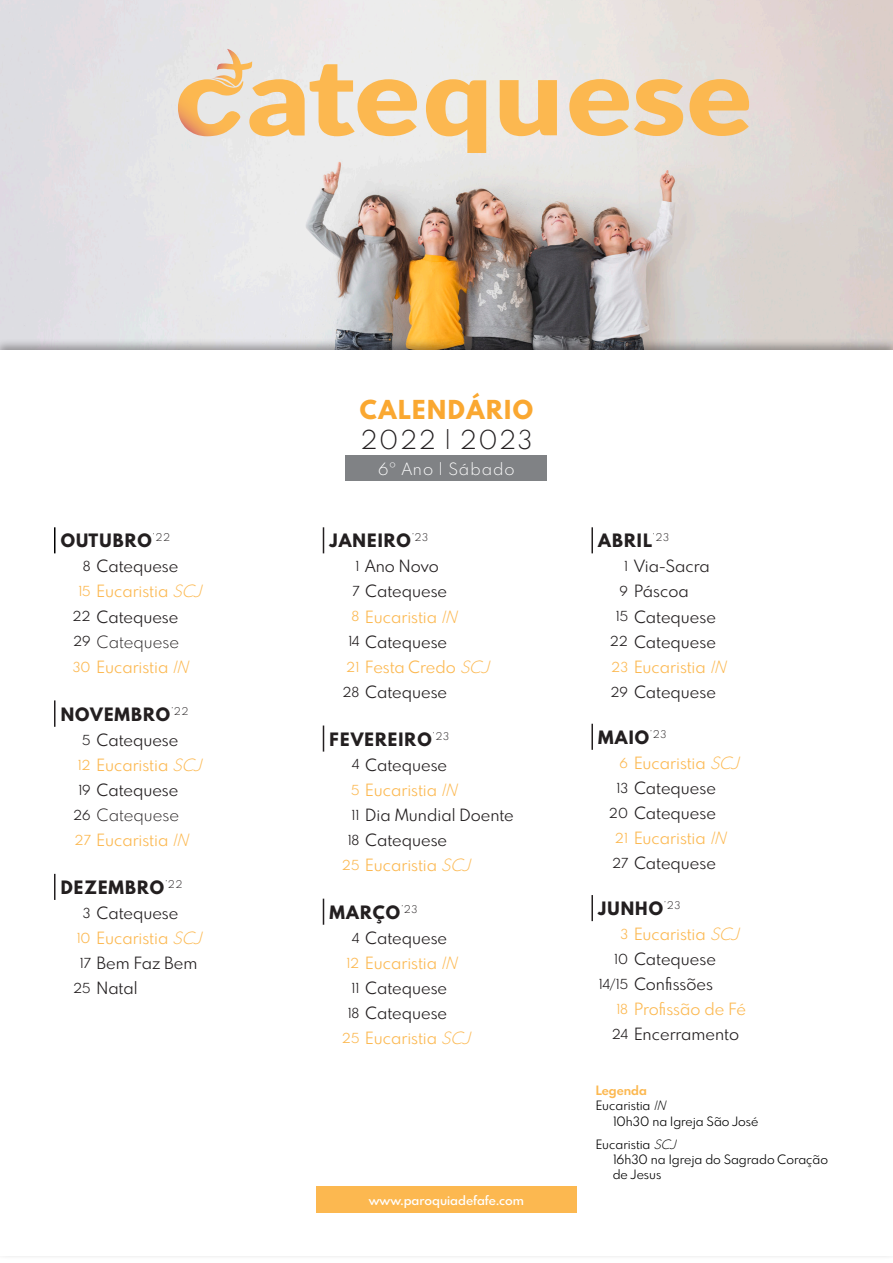
<style>
.page{position:relative;width:893px;height:1263px;background:#fff}
.page>*{position:absolute;margin:0;border:0;box-sizing:border-box;transform-origin:0 0}
.Mês{font:800 25.5px "Spartan MB";letter-spacing:.06em;color:#faa831}
.Mês-2{font:300 25.5px "Spartan MB";letter-spacing:.06em;color:#231f20}
.Mês-3{font:800 18px "Spartan MB";letter-spacing:.06em;color:#231f20}
.Tipo{font:16.5px "Spartan MB";color:#231f20}
.Tipo-2{font:16.5px "Spartan MB";color:#fcb850}
.Tipo-3{font:300 16.5px "Spartan MB";color:#231f20}
.Mês-4{font:300 16.5px "Spartan MB";letter-spacing:.06em;color:#fff}
.Dia{font:13.5px "Spartan MB";color:#231f20}
.Dia-2{font:13.5px "Spartan MB";color:#fcb850}
.t1{font:12.6px/15.1px "Spartan MB";color:#000}
.t2{font:600 12.6px "Spartan MB";color:#fff}
.t3{font:700 12.6px "Spartan MB";color:#fcb850}
.s1{font-weight:300;font-style:italic}
</style>
<div class="page">
<img style="left:0;top:0;width:893px;height:338px">
<hr style="left:54px;top:527px;width:2px;height:26px;background:#000">
<hr style="left:54px;top:700px;width:2px;height:27px;background:#231f20">
<hr style="left:54px;top:874px;width:2px;height:26px;background:#231f20">
<svg style="left:323px;top:527px;width:1px;height:26px"></svg>
<svg style="left:323px;top:725px;width:1px;height:27px"></svg>
<svg style="left:323px;top:899px;width:1px;height:26px"></svg>
<hr style="left:591px;top:527px;width:2px;height:26px;background:#231f20">
<hr style="left:591px;top:724px;width:2px;height:26px;background:#231f20">
<hr style="left:591px;top:895px;width:2px;height:26px;background:#231f20">
<svg style="left:426px;top:79px;width:60px;height:74px;background:#f5cb8a"></svg>
<svg style="left:500px;top:80px;width:57px;height:56px;background:#f7c67d"></svg>
<svg style="left:569px;top:79px;width:114px;height:57px;background:#f3c98a"></svg>
<svg style="left:689px;top:79px;width:60px;height:57px;background:#f2c581"></svg>
<svg style="left:178px;top:49px;width:239px;height:87px;background:#f0d4ab"></svg>
<div style="left:316px;top:1186px;width:261px;height:27px;background:#fcb850"></div>
<div style="left:346px;top:456px;width:201px;height:25px;background:#808285"></div>
<p class="Mês-3" style="left:61px;top:528px;width:111px">OUTUBRO<sup>’22</sup></p>
<p class="Dia" style="left:83px;top:557px;width:9px">8</p>
<p class="Tipo" style="left:97px;top:555px;width:83px">Catequese</p>
<p class="Dia-2" style="left:78px;top:582px;width:14px">15</p>
<p class="Tipo-2" style="left:97px;top:580px;width:112px">Eucaristia <span class="s1">SCJ</span></p>
<p class="Dia" style="left:72px;top:607px;width:20px">22</p>
<p class="Tipo" style="left:97px;top:605px;width:83px">Catequese</p>
<p class="Dia" style="left:73px;top:632px;width:19px">29</p>
<p class="Tipo-3" style="left:97px;top:630px;width:84px">Catequese</p>
<p class="Dia-2" style="left:73px;top:657px;width:19px">30</p>
<p class="Tipo-2" style="left:97px;top:655px;width:99px">Eucaristia <span class="s1">IN</span></p>
<p class="Mês-3" style="left:61px;top:701px;width:129px">NOVEMBRO<sup>’22</sup></p>
<p class="Dia" style="left:82px;top:730px;width:10px">5</p>
<p class="Tipo" style="left:97px;top:728px;width:83px">Catequese</p>
<p class="Dia-2" style="left:77px;top:755px;width:15px">12</p>
<p class="Tipo-2" style="left:97px;top:754px;width:112px">Eucaristia <span class="s1">SCJ</span></p>
<p class="Dia" style="left:78px;top:781px;width:14px">19</p>
<p class="Tipo" style="left:97px;top:779px;width:83px">Catequese</p>
<p class="Dia" style="left:73px;top:806px;width:19px">26</p>
<p class="Tipo-3" style="left:97px;top:804px;width:84px">Catequese</p>
<p class="Dia-2" style="left:75px;top:831px;width:17px">27</p>
<p class="Tipo-2" style="left:97px;top:829px;width:99px">Eucaristia <span class="s1">IN</span></p>
<p class="Mês-3" style="left:61px;top:874px;width:123px">DEZEMBRO<sup>’22</sup></p>
<p class="Dia" style="left:83px;top:903px;width:9px">3</p>
<p class="Tipo" style="left:97px;top:902px;width:83px">Catequese</p>
<p class="Dia-2" style="left:76px;top:929px;width:16px">10</p>
<p class="Tipo-2" style="left:97px;top:927px;width:112px">Eucaristia <span class="s1">SCJ</span></p>
<p class="Dia" style="left:80px;top:954px;width:12px">17</p>
<p class="Tipo" style="left:97px;top:952px;width:102px">Bem Faz Bem</p>
<p class="Dia" style="left:73px;top:979px;width:19px">25</p>
<p class="Tipo" style="left:97px;top:977px;width:42px">Natal</p>
<p class="Mês" style="left:360px;top:391px;width:175px">CALENDÁRIO</p>
<p class="Mês-2" style="left:361px;top:422px;width:173px">2022 | 2023</p>
<p class="Mês-4" style="left:378px;top:458px;width:138px">6º Ano | Sábado</p>
<p class="Mês-3" style="left:329px;top:528px;width:100px">JANEIRO<sup>’23</sup></p>
<p class="Dia" style="left:355px;top:557px;width:6px">1</p>
<p class="Tipo" style="left:365px;top:555px;width:75px">Ano Novo</p>
<p class="Dia" style="left:352px;top:582px;width:8px">7</p>
<p class="Tipo" style="left:365px;top:580px;width:83px">Catequese</p>
<p class="Dia-2" style="left:351px;top:607px;width:9px">8</p>
<p class="Tipo-2" style="left:365px;top:605px;width:99px">Eucaristia <span class="s1">IN</span></p>
<p class="Dia" style="left:348px;top:632px;width:13px">14</p>
<p class="Tipo" style="left:365px;top:630px;width:83px">Catequese</p>
<p class="Dia-2" style="left:346px;top:657px;width:15px">21</p>
<p class="Tipo-2" style="left:365px;top:655px;width:131px">Festa Credo <span class="s1">SCJ</span></p>
<p class="Dia" style="left:342px;top:682px;width:18px">28</p>
<p class="Tipo" style="left:365px;top:680px;width:83px">Catequese</p>
<p class="Mês-3" style="left:329px;top:726px;width:121px">FEVEREIRO<sup>’23</sup></p>
<p class="Dia" style="left:352px;top:755px;width:9px">4</p>
<p class="Tipo" style="left:365px;top:753px;width:83px">Catequese</p>
<p class="Dia-2" style="left:351px;top:780px;width:10px">5</p>
<p class="Tipo-2" style="left:365px;top:778px;width:99px">Eucaristia <span class="s1">IN</span></p>
<p class="Dia" style="left:351px;top:805px;width:10px">11</p>
<p class="Tipo" style="left:365px;top:803px;width:150px">Dia Mundial Doente</p>
<p class="Dia" style="left:347px;top:830px;width:13px">18</p>
<p class="Tipo" style="left:365px;top:828px;width:83px">Catequese</p>
<p class="Dia-2" style="left:342px;top:856px;width:19px">25</p>
<p class="Tipo-2" style="left:365px;top:854px;width:112px">Eucaristia <span class="s1">SCJ</span></p>
<p class="Mês-3" style="left:329px;top:899px;width:90px">MARÇO<sup>’23</sup></p>
<p class="Dia" style="left:352px;top:928px;width:9px">4</p>
<p class="Tipo" style="left:365px;top:926px;width:83px">Catequese</p>
<p class="Dia-2" style="left:346px;top:953px;width:15px">12</p>
<p class="Tipo-2" style="left:365px;top:951px;width:99px">Eucaristia <span class="s1">IN</span></p>
<p class="Dia" style="left:351px;top:978px;width:10px">11</p>
<p class="Tipo" style="left:365px;top:976px;width:83px">Catequese</p>
<p class="Dia" style="left:347px;top:1004px;width:13px">18</p>
<p class="Tipo" style="left:365px;top:1002px;width:83px">Catequese</p>
<p class="Dia-2" style="left:342px;top:1029px;width:19px">25</p>
<p class="Tipo-2" style="left:365px;top:1027px;width:112px">Eucaristia <span class="s1">SCJ</span></p>
<p class="t2" style="left:369px;top:1191px;width:157px">www.paroquiadefafe.com</p>
<p class="Mês-3" style="left:598px;top:528px;width:72px">ABRIL<sup>’23</sup></p>
<p class="Dia" style="left:624px;top:557px;width:6px">1</p>
<p class="Tipo" style="left:634px;top:555px;width:77px">Via-Sacra</p>
<p class="Dia" style="left:620px;top:582px;width:10px">9</p>
<p class="Tipo" style="left:634px;top:580px;width:56px">Páscoa</p>
<p class="Dia" style="left:616px;top:607px;width:14px">15</p>
<p class="Tipo" style="left:634px;top:605px;width:83px">Catequese</p>
<p class="Dia" style="left:610px;top:632px;width:20px">22</p>
<p class="Tipo" style="left:634px;top:630px;width:83px">Catequese</p>
<p class="Dia-2" style="left:611px;top:657px;width:18px">23</p>
<p class="Tipo-2" style="left:634px;top:655px;width:99px">Eucaristia <span class="s1">IN</span></p>
<p class="Dia" style="left:611px;top:682px;width:19px">29</p>
<p class="Tipo" style="left:634px;top:680px;width:83px">Catequese</p>
<p class="Mês-3" style="left:598px;top:724px;width:70px">MAIO<sup>’23</sup></p>
<p class="Dia-2" style="left:620px;top:753px;width:10px">6</p>
<p class="Tipo-2" style="left:634px;top:751px;width:112px">Eucaristia <span class="s1">SCJ</span></p>
<p class="Dia" style="left:616px;top:778px;width:13px">13</p>
<p class="Tipo" style="left:634px;top:776px;width:83px">Catequese</p>
<p class="Dia" style="left:609px;top:804px;width:21px">20</p>
<p class="Tipo" style="left:634px;top:802px;width:83px">Catequese</p>
<p class="Dia-2" style="left:615px;top:829px;width:15px">21</p>
<p class="Tipo-2" style="left:634px;top:827px;width:99px">Eucaristia <span class="s1">IN</span></p>
<p class="Dia" style="left:612px;top:854px;width:17px">27</p>
<p class="Tipo" style="left:634px;top:852px;width:83px">Catequese</p>
<p class="Mês-3" style="left:598px;top:896px;width:84px">JUNHO<sup>’23</sup></p>
<p class="Dia-2" style="left:620px;top:925px;width:9px">3</p>
<p class="Tipo-2" style="left:634px;top:923px;width:112px">Eucaristia <span class="s1">SCJ</span></p>
<p class="Dia" style="left:614px;top:950px;width:16px">10</p>
<p class="Tipo" style="left:634px;top:948px;width:83px">Catequese</p>
<p class="Dia" style="left:599px;top:975px;width:31px">14/15</p>
<p class="Tipo" style="left:634px;top:973px;width:80px">Confissões</p>
<p class="Dia-2" style="left:616px;top:1000px;width:13px">18</p>
<p class="Tipo-2" style="left:634px;top:998px;width:113px">Profissão de Fé</p>
<p class="Dia" style="left:612px;top:1025px;width:18px">24</p>
<p class="Tipo" style="left:634px;top:1023px;width:107px">Encerramento</p>
<p class="t3" style="left:596px;top:1082px;width:53px">Legenda</p>
<p class="t1" style="left:596px;top:1098px;width:76px">Eucaristia <span class="s1">IN</span></p>
<p class="t1" style="left:613px;top:1113px;width:147px">10h30 na Igreja São José</p>
<p class="t1" style="left:596px;top:1136px;width:86px">Eucaristia <span class="s1">SCJ</span></p>
<p class="t1" style="left:613px;top:1152px;width:217px">16h30 na Igreja do Sagrado Coração de Jesus</p>
</div>
